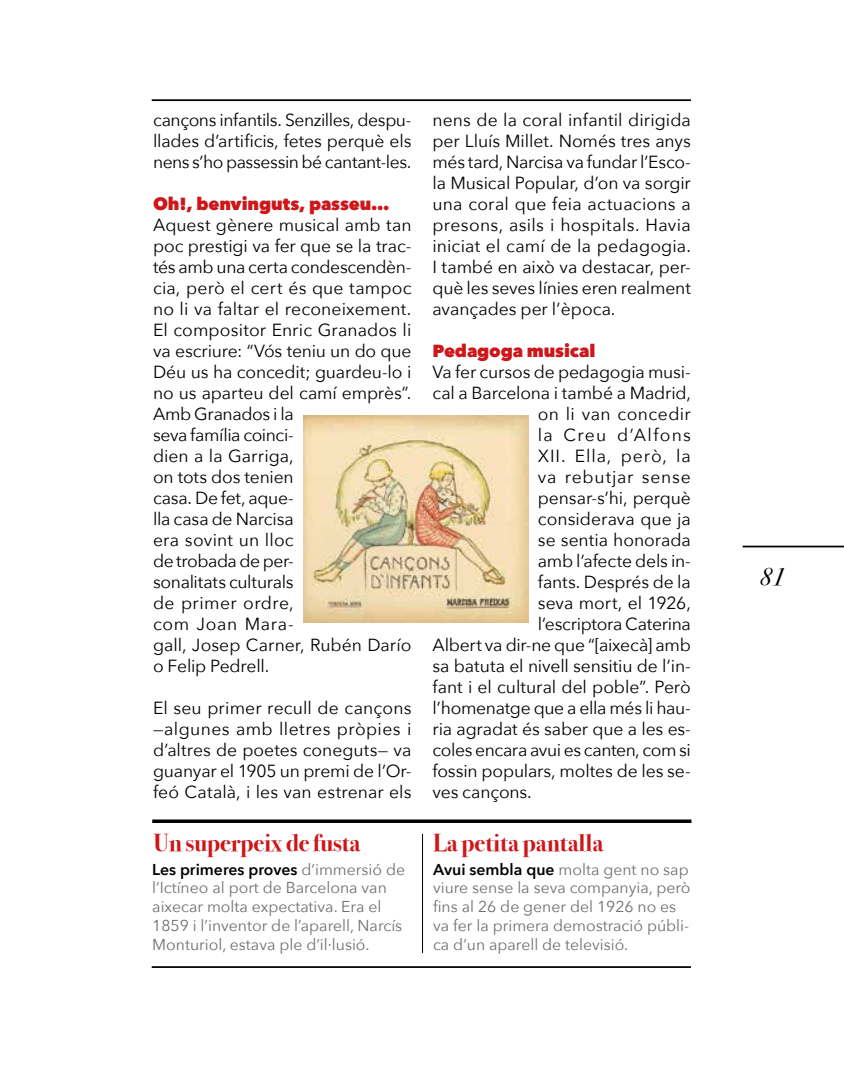
<style>
.page{position:relative;width:844px;height:1092px;background:#fff}
.page>*{position:absolute;margin:0;border:0;box-sizing:border-box;transform-origin:0 0}
.t1{font:700 24.5px "Bodoni Svty Two ITCTT";letter-spacing:-.005em;color:#cd171a}
.t2{font:italic 24.5px "Bodoni Svty Two ITCTT";color:#000}
.t3{font:17.5px/21px "Avenir Next";letter-spacing:-.01em;color:#000;text-align:justify}
.t4{font:800 17.5px "Avenir Next";letter-spacing:-.005em;color:#cd171a}
.t5{font:17.5px "Avenir Next";letter-spacing:.055em;color:#000}
.t6{font:17.5px "Avenir Next";letter-spacing:.025em;color:#000}
.t7{font:17.5px "Avenir Next";letter-spacing:.045em;color:#000}
.t8{font:17.5px "Avenir Next";letter-spacing:.07em;color:#000}
.t9{font:15.75px/18.9px "Avenir Next";color:#706f6f}
.s1{font-weight:600;color:#000}
</style>
<div class="page">
<hr style="left:742px;top:545px;width:101px;height:2px;background:#000">
<hr style="left:152px;top:99px;width:538px;height:2px;background:#000">
<hr style="left:422px;top:833px;width:1px;height:119px;background:#000">
<svg style="left:152px;top:819px;width:539px;height:4px;background:#1f1f1f"></svg>
<hr style="left:152px;top:966px;width:538px;height:1px;background:#000">
<img style="left:303px;top:415px;width:225px;height:208px">
<p class="t3" style="left:153px;top:110px;width:260px">cançons infantils. Senzilles, despu&shy;llades d’artificis, fetes perquè els nens s’ho passessin bé cantant-les.</p>
<p class="t4" style="left:153px;top:192px;width:238px">Oh!, benvinguts, passeu...</p>
<p class="t3" style="left:153px;top:215px;width:260px;text-align:left">Aquest gènere musical amb tan poc prestigi va fer que se la trac&shy;tés amb una certa condescendèn&shy;cia, però el cert és que tampoc no li va faltar el reconeixement.<br>El compositor Enric Granados li va escriure: “Vós teniu un do que<br>Déu us ha concedit; guardeu-lo i no us aparteu del camí emprès”.<br>Amb Granados i la<br>seva família coinci-<br>dien a la Garriga,<br>on tots dos tenien<br>casa. De fet, aque-<br>lla casa de Narcisa<br>era sovint un lloc<br>de trobada de per-<br>sonalitats culturals<br>de primer ordre,<br>com Joan Mara-<br>gall, Josep Carner, Rubén Darío o Felip Pedrell.</p>
<p class="t3" style="left:153px;top:698px;width:260px">El seu primer recull de cançons —algunes amb lletres pròpies i d’altres de poetes coneguts— va guanyar el 1905 un premi de l’Or&shy;feó Català, i les van estrenar els</p>
<p class="t3" style="left:432px;top:110px;width:260px">nens de la coral infantil dirigida per Lluís Millet. Només tres anys més tard, Narcisa va fundar l’Esco&shy;la Musical Popular, d’on va sorgir una coral que feia actuacions a presons, asils i hospitals. Havia iniciat el camí de la pedagogia.<br>I també en això va destacar, per&shy;què les seves línies eren realment avançades per l’època.</p>
<p class="t4" style="left:432px;top:339px;width:164px">Pedagoga musical</p>
<p class="t3" style="left:432px;top:362px;width:260px">Va fer cursos de pedagogia musi-</p>
<p class="t3" style="left:432px;top:383px;width:260px">cal a Barcelona i també a Madrid,</p>
<p class="t6" style="left:537px;top:402px;width:154px">on li van concedir</p>
<p class="t8" style="left:537px;top:423px;width:154px">la Creu d’Alfons</p>
<p class="t5" style="left:537px;top:444px;width:154px">XII. Ella, però, la</p>
<p class="t7" style="left:537px;top:465px;width:154px">va rebutjar sense</p>
<p class="t3" style="left:537px;top:488px;width:154px">pensar-s’hi, perquè</p>
<p class="t3" style="left:537px;top:509px;width:154px">considerava que ja</p>
<p class="t3" style="left:537px;top:530px;width:154px">se sentia honorada</p>
<p class="t3" style="left:537px;top:551px;width:154px">amb l’afecte dels in-</p>
<p class="t3" style="left:537px;top:572px;width:154px">fants. Després de la</p>
<p class="t3" style="left:537px;top:593px;width:154px">seva mort, el 1926,</p>
<p class="t3" style="left:537px;top:614px;width:154px">l’escriptora Caterina</p>
<p class="t3" style="left:432px;top:635px;width:260px">Albert va dir-ne que “[aixecà] amb</p>
<p class="t3" style="left:432px;top:656px;width:260px">sa batuta el nivell sensitiu de l’in-</p>
<p class="t3" style="left:432px;top:677px;width:260px">fant i el cultural del poble”. Però</p>
<p class="t3" style="left:432px;top:698px;width:260px">l’homenatge que a ella més li hau-</p>
<p class="t3" style="left:432px;top:719px;width:260px">ria agradat és saber que a les es-</p>
<p class="t3" style="left:432px;top:740px;width:260px">coles encara avui es canten, com si</p>
<p class="t3" style="left:432px;top:761px;width:260px">fossin populars, moltes de les se-</p>
<p class="t3" style="left:432px;top:782px;width:101px">ves cançons.</p>
<h1 class="t1" style="left:153px;top:828px;width:208px">Un superpeix de fusta</h1>
<h1 class="t1" style="left:433px;top:828px;width:172px">La petita pantalla</h1>
<p class="t9" style="left:152px;top:860px;width:254px"><span class="s1">Les primeres proves</span> d’immersió de l’Ictíneo al port de Barcelona van aixecar molta expectativa. Era el 1859 i l’inventor de l’aparell, Narcís Monturiol, estava ple d’il·lusió.</p>
<p class="t9" style="left:433px;top:860px;width:259px"><span class="s1">Avui sembla que</span> molta gent no sap viure sense la seva companyia, però fins al 26 de gener del 1926 no es va fer la primera demostració públi&shy;ca d’un aparell de televisió.</p>
<h1 class="t2" style="left:759px;top:562px;width:27px">81</h1>
</div>
